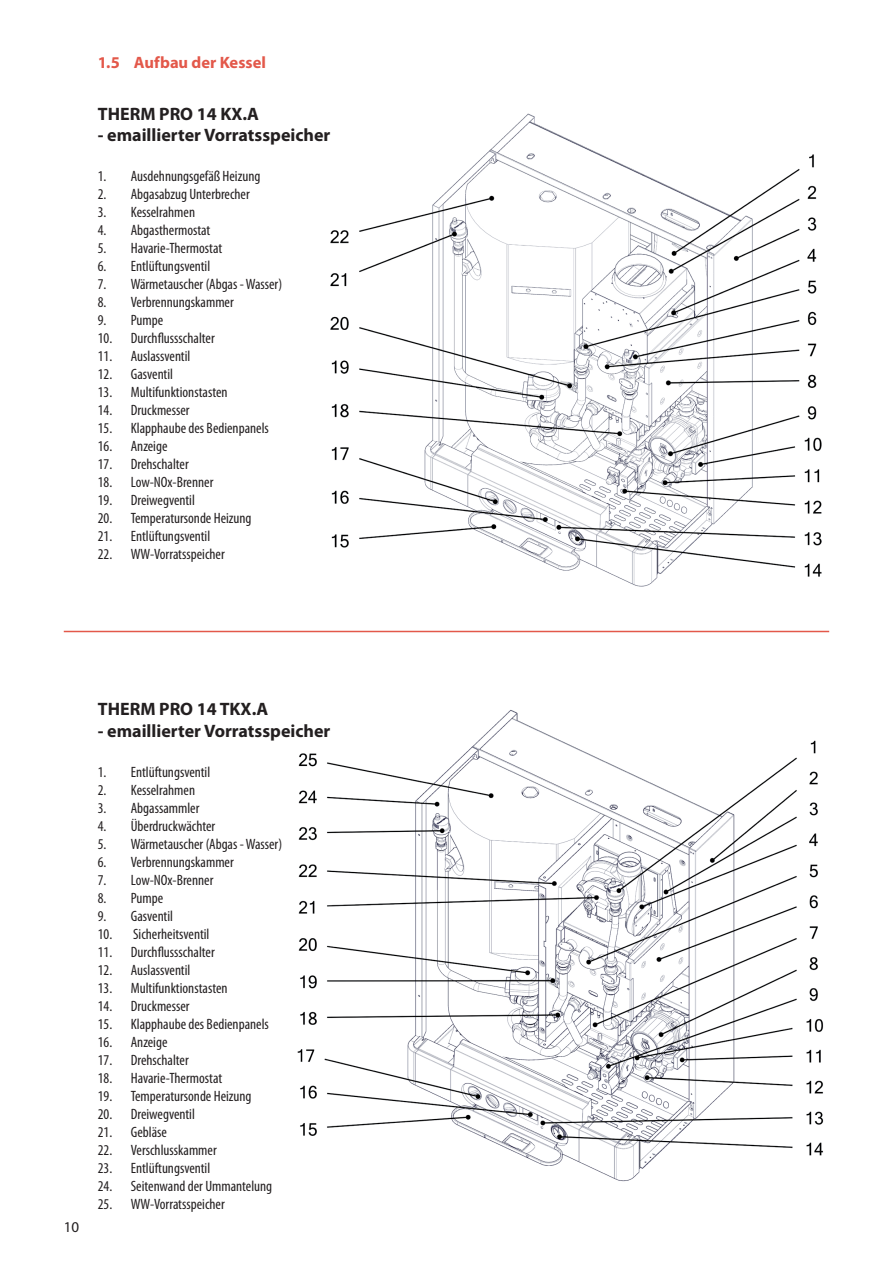
<style>
.page{position:relative;width:893px;height:1263px;background:#fff}
.page>*{position:absolute;margin:0;border:0;box-sizing:border-box;transform-origin:0 0}
.t1{font:700 18px "Myriad Pro";color:#231f20}
.t2{font:700 16.5px "Myriad Pro";color:#e3584a}
.t3{font:condensed 15px "Myriad Pro";color:#231f20}
.t4{font:15px "Myriad Pro";color:#231f20}
</style>
<div class="page">
<img style="left:297px;top:710px;width:527px;height:472px">
<img style="left:330px;top:113px;width:492px;height:474px">
<hr style="left:64px;top:631px;width:765px;height:1px;background:#e3584a">
<p class="t2" style="left:98px;top:51px;width:170px">1.5 Aufbau der Kessel</p>
<p class="t1" style="left:98px;top:102px;width:13px">THERM</p>
<p class="t1" style="left:159px;top:102px;width:101px">PRO 14 KX.A</p>
<p class="t1" style="left:98px;top:124px;width:234px">- emaillierter Vorratsspeicher</p>
<p class="t3" style="left:98px;top:167px;width:164px">1. Ausdehnungsgefäß Heizung</p>
<p class="t3" style="left:98px;top:185px;width:153px">2. Abgasabzug Unterbrecher</p>
<p class="t3" style="left:98px;top:203px;width:99px">3. Kesselrahmen</p>
<p class="t3" style="left:98px;top:221px;width:114px">4. Abgasthermostat</p>
<p class="t3" style="left:98px;top:239px;width:126px">5. Havarie-Thermostat</p>
<p class="t3" style="left:98px;top:257px;width:114px">6. Entlüftungsventil</p>
<p class="t3" style="left:98px;top:275px;width:186px">7. Wärmetauscher (Abgas - Wasser)</p>
<p class="t3" style="left:98px;top:293px;width:137px">8. Verbrennungskammer</p>
<p class="t3" style="left:98px;top:311px;width:67px">9. Pumpe</p>
<p class="t3" style="left:98px;top:329px;width:118px">10. Durchflussschalter</p>
<p class="t3" style="left:98px;top:347px;width:94px">11. Auslassventil</p>
<p class="t3" style="left:98px;top:365px;width:77px">12. Gasventil</p>
<p class="t3" style="left:98px;top:383px;width:131px">13. Multifunktionstasten</p>
<p class="t3" style="left:98px;top:401px;width:93px">14. Druckmesser</p>
<p class="t3" style="left:98px;top:419px;width:173px">15. Klapphaube des Bedienpanels</p>
<p class="t3" style="left:98px;top:437px;width:71px">16. Anzeige</p>
<p class="t3" style="left:98px;top:455px;width:92px">17. Drehschalter</p>
<p class="t3" style="left:98px;top:473px;width:117px">18. Low-NOx-Brenner</p>
<p class="t3" style="left:98px;top:491px;width:99px">19. Dreiwegventil</p>
<p class="t3" style="left:98px;top:509px;width:155px">20. Temperatursonde Heizung</p>
<p class="t3" style="left:98px;top:527px;width:114px">21. Entlüftungsventil</p>
<p class="t3" style="left:98px;top:545px;width:128px">22. WW-Vorratsspeicher</p>
<p class="t4" style="left:64px;top:1217px;width:17px">10</p>
<p class="t1" style="left:98px;top:697px;width:13px">THERM</p>
<p class="t1" style="left:159px;top:697px;width:110px">PRO 14 TKX.A</p>
<p class="t1" style="left:98px;top:719px;width:234px">- emaillierter Vorratsspeicher</p>
<p class="t3" style="left:98px;top:763px;width:114px">1. Entlüftungsventil</p>
<p class="t3" style="left:98px;top:781px;width:99px">2. Kesselrahmen</p>
<p class="t3" style="left:98px;top:799px;width:103px">3. Abgassammler</p>
<p class="t3" style="left:98px;top:817px;width:119px">4. Überdruckwächter</p>
<p class="t3" style="left:98px;top:835px;width:186px">5. Wärmetauscher (Abgas - Wasser)</p>
<p class="t3" style="left:98px;top:853px;width:137px">6. Verbrennungskammer</p>
<p class="t3" style="left:98px;top:871px;width:117px">7. Low-NOx-Brenner</p>
<p class="t3" style="left:98px;top:889px;width:67px">8. Pumpe</p>
<p class="t3" style="left:98px;top:907px;width:77px">9. Gasventil</p>
<p class="t3" style="left:98px;top:925px;width:113px">10. Sicherheitsventil</p>
<p class="t3" style="left:98px;top:943px;width:118px">11. Durchflussschalter</p>
<p class="t3" style="left:98px;top:961px;width:94px">12. Auslassventil</p>
<p class="t3" style="left:98px;top:979px;width:131px">13. Multifunktionstasten</p>
<p class="t3" style="left:98px;top:997px;width:93px">14. Druckmesser</p>
<p class="t3" style="left:98px;top:1015px;width:173px">15. Klapphaube des Bedienpanels</p>
<p class="t3" style="left:98px;top:1033px;width:71px">16. Anzeige</p>
<p class="t3" style="left:98px;top:1051px;width:92px">17. Drehschalter</p>
<p class="t3" style="left:98px;top:1069px;width:126px">18. Havarie-Thermostat</p>
<p class="t3" style="left:98px;top:1087px;width:155px">19. Temperatursonde Heizung</p>
<p class="t3" style="left:98px;top:1105px;width:99px">20. Dreiwegventil</p>
<p class="t3" style="left:98px;top:1123px;width:71px">21. Gebläse</p>
<p class="t3" style="left:98px;top:1141px;width:120px">22. Verschlusskammer</p>
<p class="t3" style="left:98px;top:1159px;width:114px">23. Entlüftungsventil</p>
<p class="t3" style="left:98px;top:1177px;width:176px">24. Seitenwand der Ummantelung</p>
<p class="t3" style="left:98px;top:1195px;width:128px">25. WW-Vorratsspeicher</p>
</div>
